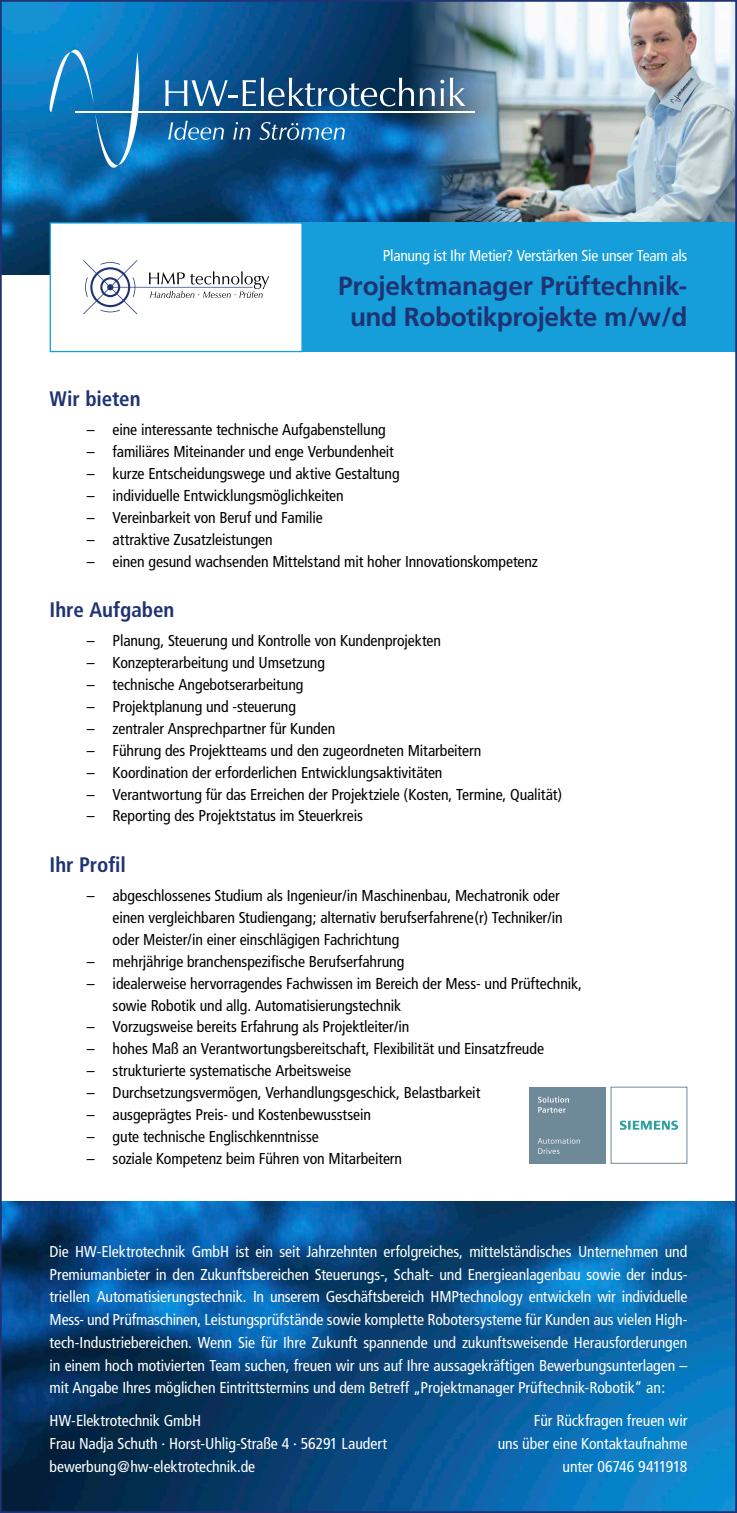
<style>
.page{position:relative;width:737px;height:1513px;background:#fff}
.page>*{position:absolute;margin:0;border:0;box-sizing:border-box;transform-origin:0 0}
.t1{font:700 26.25px/31.5px "Frutiger";letter-spacing:-.01em;color:#1f3273;text-align:center}
.t2{font:700 condensed 21px "Frutiger";letter-spacing:-.005em;color:#1f3273}
.t3{font:condensed 15.75px/21.9px "Frutiger";letter-spacing:-.005em;color:#000}
.t4{font:condensed 15.75px/22.8px "Frutiger";letter-spacing:-.005em;color:#fff;text-align:justify}
</style>
<div class="page">
<img style="left:3px;top:3px;width:365px;height:271px">
<img style="left:368px;top:3px;width:366px;height:219px">
<div style="left:610px;top:1087px;width:77px;height:77px;background:#fff;border:1px solid #6e8a99"></div>
<svg style="left:620px;top:1121px;width:58px;height:9px"></svg>
<div style="left:528px;top:1087px;width:77px;height:77px;background:#6e8a99"></div>
<svg style="left:537px;top:1096px;width:43px;height:58px"></svg>
<img style="left:3px;top:1202px;width:731px;height:308px">
<div style="left:118px;top:222px;width:619px;height:130px;background:#169eda"></div>
<div style="left:50px;top:222px;width:253px;height:130px;background:#fff;border:1px solid #169eda"></div>
<svg style="left:83px;top:260px;width:186px;height:54px"></svg>
<svg style="left:50px;top:50px;width:89px;height:118px;background:#2280be"></svg>
<hr style="left:75px;top:112px;width:400px;height:1px;background:#fff">
<svg style="left:168px;top:121px;width:56px;height:19px"></svg>
<svg style="left:233px;top:122px;width:17px;height:18px"></svg>
<svg style="left:259px;top:122px;width:86px;height:18px;background:#3d7aac"></svg>
<svg style="left:165px;top:78px;width:249px;height:28px;background:#3f6c93"></svg>
<svg style="left:420px;top:80px;width:24px;height:26px"></svg>
<svg style="left:450px;top:78px;width:15px;height:28px"></svg>
<p class="t4" style="left:383px;top:244px;width:306px">Planung ist Ihr Metier? Verstärken Sie unser Team als</p>
<h1 class="t1" style="left:338px;top:270px;width:350px">Projektmanager Prüftechnik&shy;und Robotikprojekte m/w/d</h1>
<h2 class="t2" style="left:50px;top:386px;width:93px">Wir bieten</h2>
<p class="t3" style="left:87px;top:419px;width:300px">– eine interessante technische Aufgabenstellung</p>
<p class="t3" style="left:87px;top:441px;width:308px">– familiäres Miteinander und enge Verbundenheit</p>
<p class="t3" style="left:87px;top:463px;width:314px">– kurze Entscheidungswege und aktive Gestaltung</p>
<p class="t3" style="left:87px;top:485px;width:258px">– individuelle Entwicklungsmöglichkeiten</p>
<p class="t3" style="left:87px;top:507px;width:237px">– Vereinbarkeit von Beruf und Familie</p>
<p class="t3" style="left:87px;top:528px;width:187px">– attraktive Zusatzleistungen</p>
<p class="t3" style="left:87px;top:550px;width:452px">– einen gesund wachsenden Mittelstand mit hoher Innovationskompetenz</p>
<h2 class="t2" style="left:50px;top:597px;width:126px">Ihre Aufgaben</h2>
<p class="t3" style="left:87px;top:630px;width:356px">– Planung, Steuerung und Kontrolle von Kundenprojekten</p>
<p class="t3" style="left:87px;top:652px;width:240px">– Konzepterarbeitung und Umsetzung</p>
<p class="t3" style="left:87px;top:674px;width:218px">– technische Angebotserarbeitung</p>
<p class="t3" style="left:87px;top:696px;width:210px">– Projektplanung und -steuerung</p>
<p class="t3" style="left:87px;top:718px;width:250px">– zentraler Ansprechpartner für Kunden</p>
<p class="t3" style="left:87px;top:739px;width:396px">– Führung des Projektteams und den zugeordneten Mitarbeitern</p>
<p class="t3" style="left:87px;top:761px;width:357px">– Koordination der erforderlichen Entwicklungsaktivitäten</p>
<p class="t3" style="left:87px;top:783px;width:477px">– Verantwortung für das Erreichen der Projektziele (Kosten, Termine, Qualität)</p>
<p class="t3" style="left:87px;top:805px;width:277px">– Reporting des Projektstatus im Steuerkreis</p>
<h2 class="t2" style="left:50px;top:852px;width:78px">Ihr Profil</h2>
<p class="t3" style="left:113px;top:885px;width:451px;text-indent:-26px">– abgeschlossenes Studium als Ingenieur/in Maschinenbau, Mechatronik oder einen vergleichbaren Studiengang; alternativ berufserfahrene(r) Techniker/in oder Meister/in einer einschlägigen Fachrichtung</p>
<p class="t3" style="left:87px;top:951px;width:319px">– mehrjährige branchenspezifische Berufserfahrung</p>
<p class="t3" style="left:113px;top:972px;width:471px;text-indent:-26px">– idealerweise hervorragendes Fachwissen im Bereich der Mess- und Prüftechnik, sowie Robotik und allg. Automatisierungstechnik</p>
<p class="t3" style="left:87px;top:1016px;width:324px">– Vorzugsweise bereits Erfahrung als Projektleiter/in</p>
<p class="t3" style="left:87px;top:1038px;width:459px">– hohes Maß an Verantwortungsbereitschaft, Flexibilität und Einsatzfreude</p>
<p class="t3" style="left:87px;top:1060px;width:266px">– strukturierte systematische Arbeitsweise</p>
<p class="t3" style="left:87px;top:1082px;width:395px">– Durchsetzungsvermögen, Verhandlungsgeschick, Belastbarkeit</p>
<p class="t3" style="left:87px;top:1104px;width:285px">– ausgeprägtes Preis- und Kostenbewusstsein</p>
<p class="t3" style="left:87px;top:1126px;width:233px">– gute technische Englischkenntnisse</p>
<p class="t3" style="left:87px;top:1147px;width:317px">– soziale Kompetenz beim Führen von Mitarbeitern</p>
<p class="t4" style="left:50px;top:1240px;width:639px">Die HW-Elektrotechnik GmbH ist ein seit Jahrzehnten erfolgreiches, mittelständisches Unternehmen und Premiumanbieter in den Zukunftsbereichen Steuerungs-, Schalt- und Energieanlagenbau sowie der indus&shy;triellen Automatisierungstechnik. In unserem Geschäftsbereich HMPtechnology entwickeln wir individuelle Mess- und Prüfmaschinen, Leistungsprüfstände sowie komplette Robotersysteme für Kunden aus vielen High&shy;tech-Industriebereichen. Wenn Sie für Ihre Zukunft spannende und zukunftsweisende Herausforderungen in einem hoch motivierten Team suchen, freuen wir uns auf Ihre aussagekräftigen Bewerbungsunterlagen – mit Angabe Ihres möglichen Eintrittstermins und dem Betreff „Projektmanager Prüftechnik-Robotik“ an:</p>
<p class="t4" style="left:50px;top:1409px;width:339px;text-align:left">HW-Elektrotechnik GmbH<br>Frau Nadja Schuth · Horst-Uhlig-Straße 4 · 56291 Laudert bewerbung@hw-elektrotechnik.de</p>
<p class="t4" style="left:498px;top:1409px;width:191px;text-align:right">Für Rückfragen freuen wir<br>uns über eine Kontaktaufnahme unter 06746 9411918</p>
</div>
